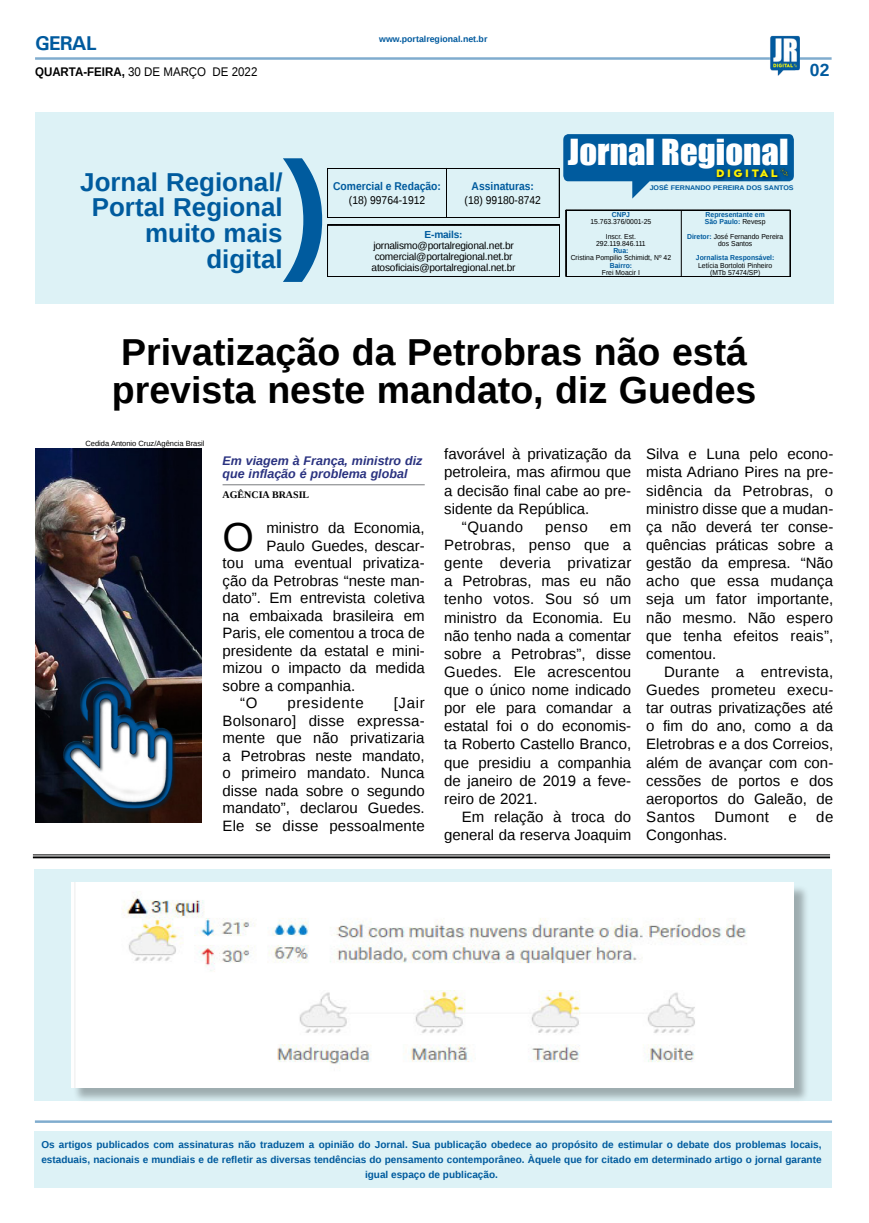
<style>
.page{position:relative;width:869px;height:1223px;background:#fff}
.page>*{position:absolute;margin:0;border:0;box-sizing:border-box;transform-origin:0 0}
.MATÉRIA{font:40.38px "Liberation Sans";color:#000}
.TÍTULO{font:700 37.5px "Liberation Sans";color:#000}
.t1{font:33px "Impact";color:#fff;scale:1.05 1}
.TÍTULO-2{font:700 25.88px/26px "Liberation Sans";color:#005b9e;text-align:right}
.TITULO_PG{font:700 20px "Univers";letter-spacing:-.04em;color:#005a9e}
.TÍTULO-3{font:700 17.5px "Liberation Sans";color:#005a9e}
.MATÉRIA-2{font:15px/18.1px "Liberation Sans";color:#000;text-align:justify}
.MATÉRIA-3{font:15px "Liberation Sans";letter-spacing:.045em;color:#000}
.LEGENDA{font:italic 700 12.5px/13.8px "Liberation Sans";color:#2a3280}
.DATA_PG{font:12.5px "Liberation Sans";color:#000;scale:.92 1}
.t2{font:700 11.25px "Liberation Sans";color:#005b9e;scale:.92 1}
.t3{font:11.25px "Liberation Sans";color:#000;scale:.92 1}
.t4{font:800 11.12px "Neufreit";letter-spacing:.23em;color:#fff200;scale:1.08 1}
.MATÉRIA-4{font:10.12px "Liberation Sans";letter-spacing:-.02em;color:#000}
.MATÉRIA-5{font:700 10.12px "Liberation Sans";letter-spacing:-.02em;color:#005b9e}
.Jr_Legenda{font:700 10px/14.6px "Liberation Sans";color:#005b9e;text-align:center}
.CRÉDITO_NOME{font:700 10px "Liberation Serif";color:#000}
.DATA_PG-2{font:700 8.75px "Liberation Sans";color:#005a9e}
.CRÉDITO_FOTO{font:7.5px "Liberation Sans";color:#000}
.LEGENDA-2{font:7.25px "Liberation Sans";color:#000;scale:.94 1}
.LEGENDA-3{font:700 7.25px "Liberation Sans";color:#005b9e;scale:.94 1}
.TÍTULO-4{font:700 6.75px "Liberation Sans";color:#005b9e;scale:1.05 1}
.s1{font-weight:700}
.s2{font-weight:400;color:#000}
.s3{font-weight:700;color:#005b9e}
</style>
<div class="page">
<hr style="left:35px;top:57px;width:796px;height:3px;background:#005a9e">
<img style="left:769px;top:36px;width:30px;height:40px">
<div style="left:35px;top:868px;width:796px;height:232px;background:#ddf2f6"></div>
<div style="left:73px;top:884px;width:736px;height:218px;background:#000;opacity:.29"></div>
<img style="left:71px;top:882px;width:722px;height:205px">
<div style="left:35px;top:112px;width:797px;height:191px;background:#ddf2f6"></div>
<svg style="left:283px;top:134px;width:510px;height:148px"></svg>
<div style="left:35px;top:1131px;width:796px;height:56px;background:#ddf2f6"></div>
<hr style="left:35px;top:1120px;width:796px;height:2px;background:#005a9e">
<hr style="left:33px;top:854px;width:796px;height:1px;background:#000101">
<hr style="left:33px;top:856px;width:796px;height:2px;background:#000101">
<img style="left:35px;top:448px;width:166px;height:374px">
<hr style="left:222px;top:484px;width:202px;height:1px;background:#939598">
<img style="left:35px;top:666px;width:166px;height:153px">
<p class="TITULO_PG" style="left:35px;top:31px;width:63px">GERAL</p>
<p class="DATA_PG" style="left:35px;top:65px;width:243px"><span class="s1">QUARTA-FEIRA,</span> 30 DE MARÇO DE 2022</p>
<p class="TÍTULO-2" style="left:80px;top:168px;width:204px">Jornal Regional/<br>Portal Regional muito mais digital</p>
<p class="DATA_PG-2" style="left:379px;top:33px;width:110px">www.portalregional.net.br</p>
<p class="t2" style="left:333px;top:179px;width:119px">Comercial e Redação:</p>
<p class="t3" style="left:349px;top:193px;width:84px">(18) 99764-1912</p>
<p class="t2" style="left:471px;top:179px;width:69px">Assinaturas:</p>
<p class="t3" style="left:464px;top:193px;width:84px">(18) 99180-8742</p>
<p class="MATÉRIA-5" style="left:424px;top:227px;width:40px">E-mails:</p>
<p class="MATÉRIA-4" style="left:373px;top:239px;width:142px">jornalismo@portalregional.net.br</p>
<p class="MATÉRIA-4" style="left:374px;top:251px;width:139px">comercial@portalregional.net.br</p>
<p class="MATÉRIA-4" style="left:371px;top:262px;width:145px">atosoficiais@portalregional.net.br</p>
<p class="TÍTULO-3" style="left:809px;top:58px;width:21px">02</p>
<p class="t1" style="left:567px;top:127px;width:211px">Jornal Regional</p>
<p class="t4" style="left:715px;top:166px;width:58px">DIGITAL</p>
<p class="LEGENDA-3" style="left:611px;top:209px;width:21px">CNPJ</p>
<p class="LEGENDA-2" style="left:590px;top:218px;width:66px">15.763.376/0001-25</p>
<p class="LEGENDA-2" style="left:605px;top:232px;width:33px">Inscr. Est.</p>
<p class="LEGENDA-2" style="left:596px;top:239px;width:54px">292.119.846.111</p>
<p class="LEGENDA-3" style="left:613px;top:246px;width:18px">Rua:</p>
<p class="LEGENDA-2" style="left:570px;top:254px;width:108px">Cristina Pompilio Schimidt, Nº 42</p>
<p class="LEGENDA-3" style="left:609px;top:260px;width:25px">Bairro:</p>
<p class="LEGENDA-2" style="left:601px;top:268px;width:42px">Frei Moacir I</p>
<p class="TÍTULO-4" style="left:649px;top:183px;width:138px">JOSÉ FERNANDO PEREIRA DOS SANTOS</p>
<p class="LEGENDA-3" style="left:705px;top:209px;width:64px">Representante em</p>
<p class="LEGENDA-3" style="left:704px;top:217px;width:66px">São Paulo: <span class="s2">Revesp</span></p>
<p class="LEGENDA-2" style="left:686px;top:232px;width:104px"><span class="s3">Diretor:</span> José Fernando Pereira</p>
<p class="LEGENDA-2" style="left:717px;top:239px;width:38px">dos Santos</p>
<p class="LEGENDA-3" style="left:695px;top:253px;width:85px">Jornalista Responsável:</p>
<p class="LEGENDA-2" style="left:697px;top:261px;width:80px">Letícia Bortoloti Pinheiro</p>
<p class="LEGENDA-2" style="left:709px;top:268px;width:55px">(MTb 57474/SP)</p>
<p class="TÍTULO" style="left:121px;top:326px;width:627px">Privatização da Petrobras não está</p>
<p class="TÍTULO" style="left:112px;top:364px;width:645px">prevista neste mandato, diz Guedes</p>
<p class="CRÉDITO_FOTO" style="left:85px;top:439px;width:120px">Cedida Antonio Cruz/Agência Brasil</p>
<p class="LEGENDA" style="left:222px;top:453px;width:201px">Em viagem à França, ministro diz que inflação é problema global</p>
<p class="CRÉDITO_NOME" style="left:222px;top:488px;width:88px">AGÊNCIA BRASIL</p>
<p class="MATÉRIA" style="left:222px;top:514px;width:33px">O</p>
<p class="MATÉRIA-2" style="left:266px;top:519px;width:160px">ministro da Economia,</p>
<p class="MATÉRIA-2" style="left:444px;top:446px;width:188px">favorável à privatização da petroleira, mas afirmou que a decisão final cabe ao pre&shy;sidente da República.</p>
<p class="MATÉRIA-2" style="left:461px;top:518px;width:63px">“Quando</p>
<p class="MATÉRIA-2" style="left:545px;top:518px;width:44px">penso</p>
<p class="MATÉRIA-2" style="left:646px;top:446px;width:188px">Silva e Luna pelo econo&shy;mista Adriano Pires na pre&shy;sidência da Petrobras, o ministro disse que a mudan&shy;ça não deverá ter conse&shy;quências práticas sobre a gestão da empresa. “Não acho que essa mudança seja um fator importante, não mesmo. Não espero que tenha efeitos reais”, comentou.</p>
<p class="MATÉRIA-2" style="left:646px;top:663px;width:188px;text-indent:18px">Durante a entrevista, Guedes prometeu execu&shy;tar outras privatizações até o fim do ano, como a da Eletrobras e a dos Correios, além de avançar com con&shy;cessões de portos e dos aeroportos do Galeão, de Santos</p>
<p class="MATÉRIA-2" style="left:444px;top:518px;width:188px;text-indent:165px">em Petrobras, penso que a gente deveria privatizar a Petrobras, mas eu não tenho votos. Sou só um ministro da Economia. Eu não tenho nada a comentar sobre a Petrobras”, disse Guedes. Ele acrescentou que o único nome indicado por ele para comandar a estatal foi o do economis&shy;ta Roberto Castello Branco, que presidiu a companhia de janeiro de 2019 a feve&shy;reiro de 2021.</p>
<p class="MATÉRIA-2" style="left:444px;top:808px;width:188px;text-align:right">Em relação à troca do general da reserva Joaquim</p>
<p class="MATÉRIA-2" style="left:266px;top:537px;width:160px">Paulo Guedes, descar-</p>
<p class="MATÉRIA-2" style="left:222px;top:554px;width:203px">tou uma eventual privatiza-</p>
<p class="MATÉRIA-2" style="left:222px;top:572px;width:203px">ção da Petrobras “neste man-</p>
<p class="MATÉRIA-2" style="left:222px;top:589px;width:203px">dato”. Em entrevista coletiva</p>
<p class="MATÉRIA-2" style="left:222px;top:607px;width:203px">na embaixada brasileira em</p>
<p class="MATÉRIA-2" style="left:222px;top:624px;width:203px">Paris, ele comentou a troca de</p>
<p class="MATÉRIA-2" style="left:222px;top:642px;width:203px">presidente da estatal e mini-</p>
<p class="MATÉRIA-2" style="left:222px;top:659px;width:203px">mizou o impacto da medida</p>
<p class="MATÉRIA-2" style="left:222px;top:677px;width:134px">sobre a companhia.</p>
<p class="MATÉRIA-2" style="left:240px;top:694px;width:19px">“O</p>
<p class="MATÉRIA-3" style="left:287px;top:694px;width:78px">presidente</p>
<p class="MATÉRIA-2" style="left:222px;top:695px;width:204px;line-height:17.5px;text-indent:171px">[Jair Bolsonaro] disse expressa&shy;mente que não privatizaria a Petrobras neste mandato, o primeiro mandato. Nunca disse nada sobre o segundo mandato”, declarou Guedes.<br>Ele se disse pessoalmente</p>
<p class="MATÉRIA-2" style="left:714px;top:808px;width:56px">Dumont</p>
<p class="MATÉRIA-2" style="left:788px;top:808px;width:10px">e</p>
<p class="MATÉRIA-2" style="left:815px;top:808px;width:19px">de</p>
<p class="MATÉRIA-2" style="left:646px;top:826px;width:82px">Congonhas.</p>
<p class="Jr_Legenda" style="left:41px;top:1137px;width:781px">Os artigos publicados com assinaturas não traduzem a opinião do Jornal. Sua publicação obedece ao propósito de estimular o debate dos problemas locais, estaduais, nacionais e mundiais e de refletir as diversas tendências do pensamento contemporâneo. Àquele que for citado em determinado artigo o jornal garante igual espaço de publicação.</p>
</div>
